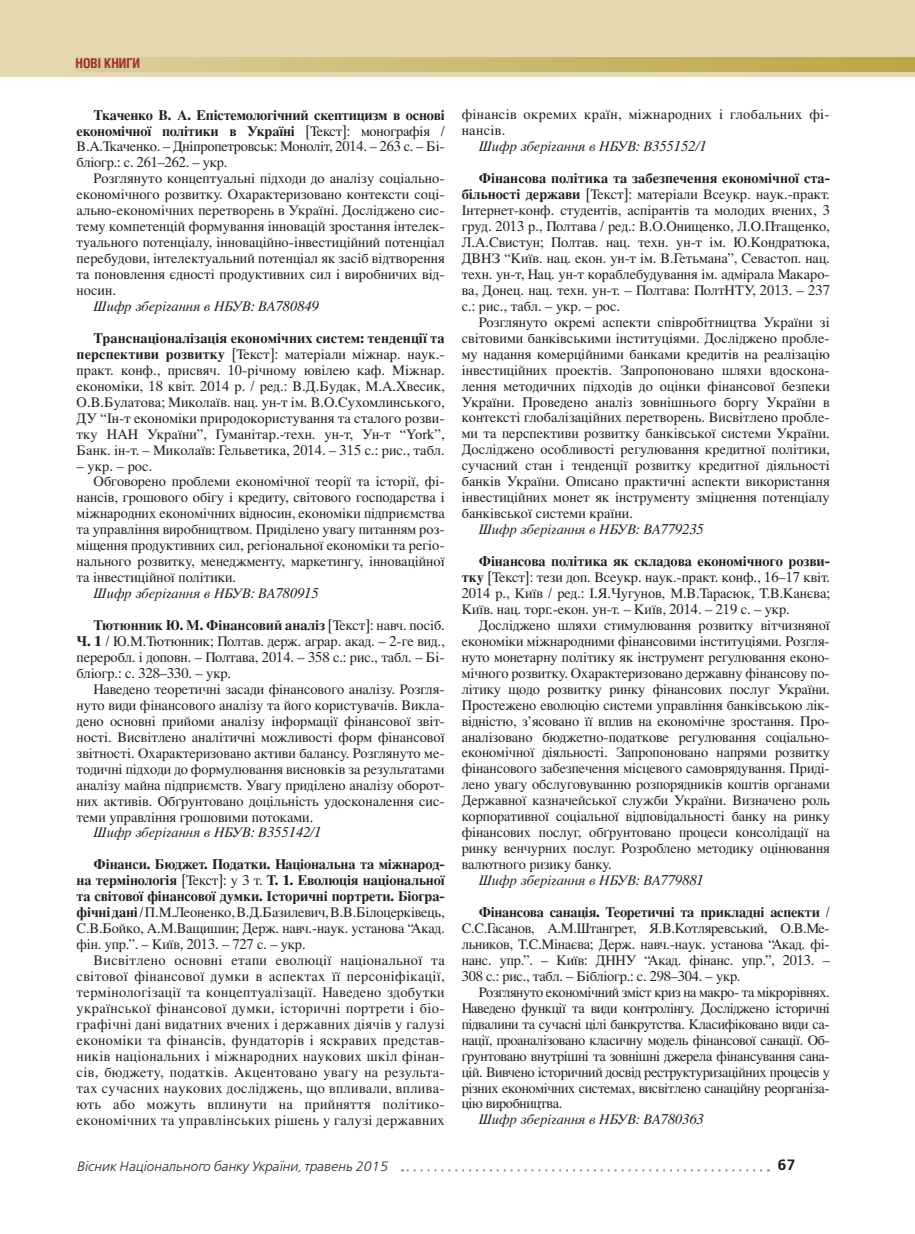
<style>
.page{position:relative;width:915px;height:1234px;background:#fff}
.page>*{position:absolute;margin:0;border:0;box-sizing:border-box;transform-origin:0 0}
.t1{font:15px "Free Set Demi Bold C";color:#231f20}
.t2{font:14.4px/15.9px "Latinskij";color:#231f20;text-align:justify}
.t3{font:700 14.4px/15.9px "Latinskij";letter-spacing:-.01em;color:#231f20;text-align:justify}
.t4{font:italic 14.4px "Latinskij";color:#231f20}
.t5{font:14.4px/15.9px "Latinskij";letter-spacing:.025em;color:#231f20}
.t6{font:italic 13.5px "Free Set Light C";color:#231f20}
.t7{font:700 13.5px "Helios Cond";color:#9e2d32}
.s1{font-weight:700}
.s2{font-weight:400}
.s3{font-size:10.5px}
</style>
<div class="page">
<div style="left:0;top:0;width:914px;height:77px;background:#e5d8ae"></div>
<svg style="left:78px;top:57px;width:836px;height:14px;background:#cbb96f"></svg>
<svg style="left:402px;top:1169px;width:354px;height:2px"></svg>
<p class="t7" style="left:75px;top:58px;width:66px">НОВІ КНИГИ</p>
<p class="t2" style="left:77px;top:108px;width:369px;text-indent:17px"><span class="s1">Ткаченко В. А. Епістемологічний скептицизм в основі економічної політики в Україні</span> [Текст]: монографія / В.А.Ткаченко. – Дніпропетровськ: Моноліт, 2014. – 263 с. – Бі&shy;бліогр.: с. 261–262. – укр.</p>
<p class="t2" style="left:77px;top:172px;width:369px;text-indent:17px">Розглянуто концептуальні підходи до аналізу соціально&shy;економічного розвитку. Охарактеризовано контексти со ці - а льно-економічних перетворень в Україні. Досліджено сис&shy;тему компетенцій формування інновацій зростання інтелек&shy;туального потенціалу, інноваційно-інвестиційний потенціал перебудови, інтелектуальний потенціал як засіб відтворення та поновлення єдності продуктивних сил і виробничих від&shy;носин.</p>
<p class="t4" style="left:94px;top:300px;width:226px">Шифр зберігання в НБУВ: ВА780849</p>
<p class="t2" style="left:77px;top:331px;width:369px;text-indent:17px"><span class="s1">Транснаціоналізація економічних систем: тенденції та перспективи розвитку</span> [Текст]: матеріали міжнар. наук.- практ. конф., присвяч. 10-річному ювілею каф. Міжнар. економіки, 18 квіт. 2014 р. / ред.: В.Д.Будак, М.А.Хвесик, О.В.Булатова; Миколаїв. нац. ун-т ім. В.О.Сухомлинського, ДУ “Ін-т економіки природокористування та сталого розви&shy;тку НАН України”, Гуманітар.-техн. ун-т, Ун-т “York”, Банк. ін-т. – Миколаїв: Гельветика, 2014. – 315 с.: рис., табл.</p>
<p class="t2" style="left:77px;top:459px;width:77px">– укр. – рос.</p>
<p class="t2" style="left:94px;top:475px;width:352px">Обговорено проблеми економічної теорії та історії, фі-</p>
<p class="t2" style="left:77px;top:491px;width:369px">нансів, грошового обігу і кредиту, світового господарства і</p>
<p class="t2" style="left:77px;top:507px;width:369px">міжнародних економічних відносин, економіки підприємства</p>
<p class="t2" style="left:77px;top:523px;width:369px">та управління виробництвом. Приділено увагу питанням роз-</p>
<p class="t2" style="left:77px;top:539px;width:369px">міщення продуктивних сил, регіональної економіки та регіо-</p>
<p class="t2" style="left:77px;top:554px;width:369px">нального розвитку, менеджменту, маркетингу, інноваційної</p>
<p class="t2" style="left:77px;top:570px;width:161px">та інвестиційної політики.</p>
<p class="t4" style="left:94px;top:587px;width:226px">Шифр зберігання в НБУВ: ВА780915</p>
<p class="t2" style="left:77px;top:618px;width:369px;text-indent:17px"><span class="s1">Тютюнник Ю. М. Фінансовий аналіз</span> [Текст]: навч. посіб.<br><span class="s1">Ч. 1</span> / Ю.М.Тютюнник; Полтав. держ. аграр. акад. – 2-ге вид., переробл. і доповн. – Полтава, 2014. – 358 с.: рис., табл. – Бі&shy;бліогр.: с. 328–330. – укр.</p>
<p class="t2" style="left:77px;top:682px;width:369px;text-indent:17px">Наведено теоретичні засади фінансового аналізу. Розгля&shy;нуто види фінансового аналізу та його користувачів. Викла&shy;дено основні прийоми аналізу інформації фінансової звіт&shy;ності. Висвітлено аналітичні можливості форм фінансової звітності. Охарактеризовано активи балансу. Розглянуто ме&shy;тодичні підходи до формулювання висновків за результатами аналізу майна підприємств. Увагу приділено аналізу оборот&shy;них активів. Обґрунтовано доцільність удосконалення сис&shy;теми управління грошовими потоками.</p>
<p class="t4" style="left:94px;top:826px;width:229px">Шифр зберігання в НБУВ: В355142/1</p>
<p class="t3" style="left:77px;top:857px;width:369px;text-indent:17px">Фінанси. Бюджет. Податки. Національна та міжнарод&shy;на термінологія <span class="s2">[Текст]: у 3 т.</span> Т. 1. Еволюція національної та світової фінансової думки. Історичні портрети. Біогра&shy;фічні дані <span class="s2">/ П.М.Леоненко, В.Д.Базилевич, В.В.Білоцерківець, С.В.Бойко, А.М.Ващишин; Держ. навч.-наук. установа “Акад. фін. упр.”. – Київ, 2013. – 727 с. – укр.</span></p>
<p class="t2" style="left:77px;top:953px;width:369px;text-indent:17px">Висвітлено основні етапи еволюції національної та світової фінансової думки в аспектах її персоніфікації, термінологізації та концептуалізації. Наведено здобутки української фінансової думки, історичні портрети і біо&shy;графічні дані видатних вчених і державних діячів у галузі економіки та фінансів, фундаторів і яскравих представ&shy;ників національних і міжнародних наукових шкіл фінан&shy;сів, бюджету, податків. Акцентовано увагу на результа&shy;тах сучасних наукових досліджень, що впливали, вплива&shy;ють або можуть вплинути на прийняття політико&shy;економічних та управлінських рішень у галузі державних</p>
<p class="t5" style="left:461px;top:108px;width:369px">фінансів окремих країн, міжнародних і глобальних фі&shy;нансів.</p>
<p class="t4" style="left:478px;top:141px;width:229px">Шифр зберігання в НБУВ: В355152/1</p>
<p class="t2" style="left:461px;top:172px;width:369px;text-indent:17px"><span class="s1">Фінансова політика та забезпечення економічної ста&shy;більності держави</span> [Текст]: матеріали Всеукр. наук.-практ.<br>Інтернет-конф. студентів, аспірантів та молодих вчених, 3 груд. 2013 р., Полтава / ред.: В.О.Онищенко, Л.О.Птащенко, Л.А.Свистун; Полтав. нац. техн. ун-т ім. Ю.Кондратюка, ДВНЗ “Київ. нац. екон. ун-т ім. В.Гетьмана”, Севастоп. нац. техн. ун-т, Нац. ун-т кораблебудування ім. адмірала Макаро&shy;ва, Донец. нац. техн. ун-т. – Полтава: ПолтНТУ, 2013. – 237 с.: рис., табл. – укр. – рос.</p>
<p class="t2" style="left:461px;top:315px;width:369px;text-indent:17px">Розглянуто окремі аспекти співробітництва України зі світовими банківськими інституціями. Досліджено пробле&shy;му надання комерційними банками кредитів на реалізацію інвестиційних проектів. Запропоновано шляхи вдоскона&shy;лення методичних підходів до оцінки фінансової безпеки України. Проведено аналіз зовнішнього боргу України в контексті глобалізаційних перетворень. Висвітлено пробле&shy;ми та перспективи розвитку банківської системи України.<br>Досліджено особливості регулювання кредитної політики, сучасний стан і тенденції розвитку кредитної діяльності банків України. Описано практичні аспекти використання інвестиційних монет як інструменту зміцнення потенціалу банківської системи країни.</p>
<p class="t4" style="left:478px;top:523px;width:226px">Шифр зберігання в НБУВ: ВА779235</p>
<p class="t2" style="left:461px;top:554px;width:369px;text-indent:17px"><span class="s1">Фінансова політика як складова економічного розви&shy;тку</span> [Текст]: тези доп. Всеукр. наук.-практ. конф., 16–17 квіт.<br>2014 р., Київ / ред.: І.Я.Чугунов, М.В.Тарасюк, Т.В.Канєва; Київ. нац. торг.-екон. ун-т. – Київ, 2014. – 219 с. – укр.</p>
<p class="t2" style="left:461px;top:618px;width:369px;text-indent:17px">Досліджено шляхи стимулювання розвитку вітчизняної економіки міжнародними фінансовими інституціями. Розгля&shy;нуто монетарну політику як інструмент регулювання еконо&shy;мічного розвитку. Охарактеризовано державну фінансову по&shy;літику щодо розвитку ринку фінансових послуг України.<br>Простежено еволюцію системи управління банківською лік&shy;відністю, з’ясовано її вплив на економічне зростання. Про&shy;аналізовано бюджетно-податкове регулювання соціально&shy;економічної діяльності. Запропоновано напрями розвитку фінансового забезпечення місцевого самоврядування. Приді&shy;лено увагу обслуговуванню розпорядників коштів органами Державної казначейської служби України. Визначено роль корпоративної соціальної відповідальності банку на ринку фінансових послуг, обґрунтовано процеси консолідації на ринку венчурних послуг. Розроблено методику оцінювання валютного ризику банку.</p>
<p class="t4" style="left:478px;top:874px;width:226px">Шифр зберігання в НБУВ: ВА779881</p>
<p class="t2" style="left:461px;top:905px;width:369px;text-indent:17px"><span class="s1">Фінансова санація. Теоретичні та прикладні аспекти</span> / С.С.Гасанов, А.М.Штангрет, Я.В.Котляревський, О.В.Ме - ль ников, Т.С.Мінаєва; Держ. навч.-наук. установа “Акад. фі&shy;нанс. упр.”. – Київ: ДННУ “Акад. фінанс. упр.”, 2013. – 308 с.: рис., табл. – Бібліогр.: с. 298–304. – укр.</p>
<p class="t2" style="left:461px;top:985px;width:369px;text-indent:17px">Розглянуто економічний зміст криз на макро- та мікрорівнях.<br>Наведено функції та види контролінгу. Досліджено історичні підвалини та сучасні цілі банкрутства. Класифіковано види са&shy;нації, проаналізовано класичну модель фінансової санації. Об&shy;ґрунтовано внутрішні та зовнішні джерела фінансування сана&shy;цій. Вивчено історичний досвід реструктуризаційних процесів у різних економічних системах, висвітлено санаційну реорганіза&shy;цію виробництва.</p>
<p class="t4" style="left:478px;top:1113px;width:226px">Шифр зберігання в НБУВ: ВА780363</p>
<p class="t6" style="left:77px;top:1160px;width:313px">Вісник Національного банку України<span class="s3">,</span> травень 2015</p>
<p class="t1" style="left:777px;top:1158px;width:20px">67</p>
</div>
